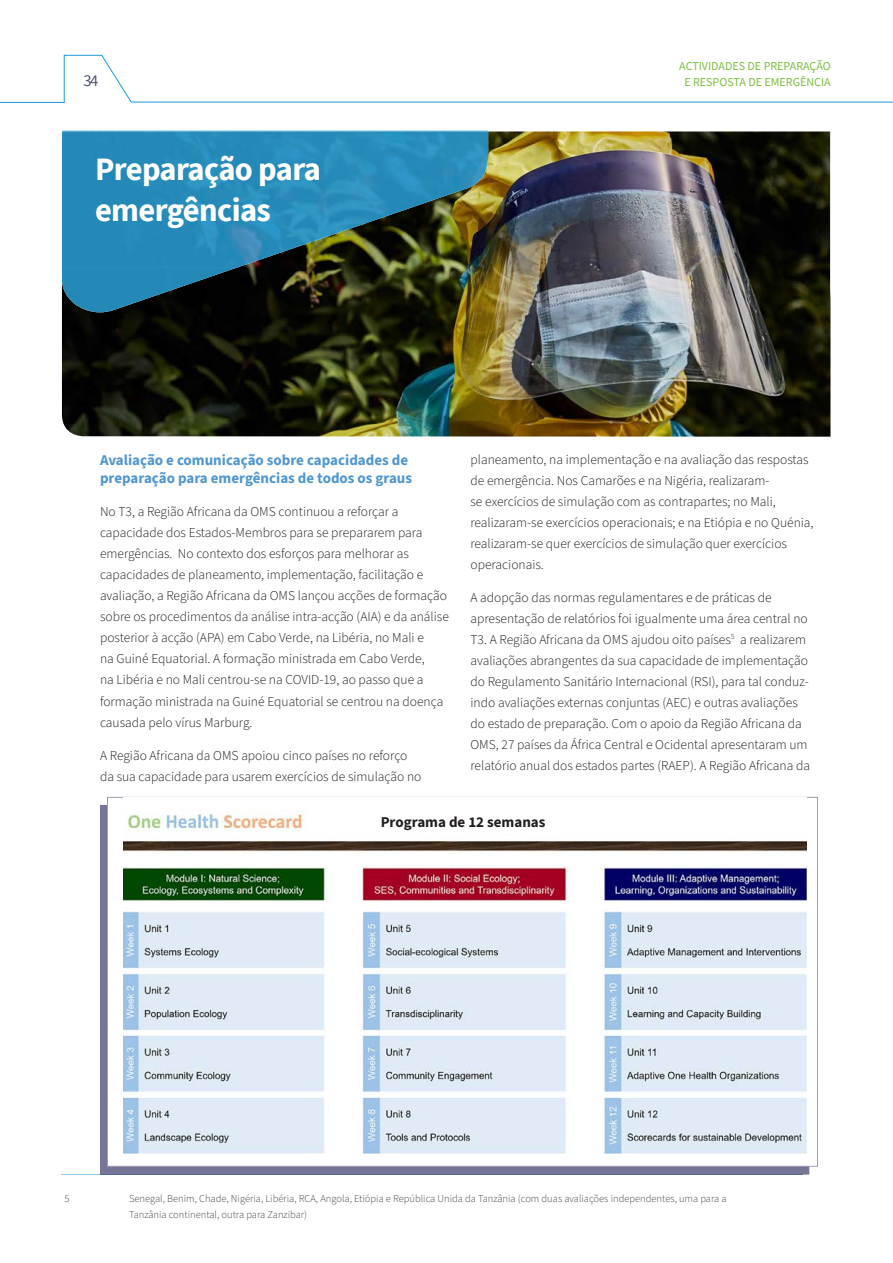
<style>
.page{position:relative;width:893px;height:1263px;background:#fff}
.page>*{position:absolute;margin:0;border:0;box-sizing:border-box;transform-origin:0 0}
.t1{font:700 32.55px/40.8px "Source Sans Pro";letter-spacing:-.02em;color:#fff}
.t2{font:16.5px "Source Sans Pro";color:#4f5379}
.t3{font:700 15px/18px "Source Sans 3";color:#5096d0}
.t4{font:700 15px "Source Sans 3";color:#231f20}
.t5{font:300 13.5px/21px "Source Sans 3";color:#231f20}
.t6{font:12px/16.5px "Source Sans Pro";color:#7cbd42;text-align:center}
.t7{font:300 10.5px/16.5px "Source Sans 3";color:#4b4646}
</style>
<div class="page">
<svg style="left:0;top:55px;width:893px;height:48px"></svg>
<img style="left:62px;top:131px;width:768px;height:306px">
<img style="left:62px;top:130px;width:426px;height:149px">
<img style="left:62px;top:131px;width:426px;height:91px">
<img style="left:62px;top:222px;width:308px;height:46px">
<img style="left:62px;top:267px;width:176px;height:45px">
<hr style="left:62px;top:1174px;width:740px;height:1px;background:#93cbee">
<svg style="left:100px;top:805px;width:709px;height:369px;background:#787797"></svg>
<hr style="left:100px;top:1174px;width:702px;height:1px;background:#506a91">
<svg style="left:107px;top:805px;width:702px;height:361px"></svg>
<img style="left:124px;top:805px;width:682px;height:348px">
<div style="left:386px;top:810px;width:179px;height:23px;background:#fff"></div>
<p class="t2" style="left:84px;top:70px;width:16px">34</p>
<h1 class="t1" style="left:95px;top:148px;width:227px">Preparação para emergências</h1>
<p class="t6" style="left:679px;top:57px;width:153px">ACTIVIDADES DE PREPARAÇÃO<br>E RESPOSTA DE EMERGÊNCIA</p>
<p class="t3" style="left:100px;top:451px;width:314px">Avaliação e comunicação sobre capacidades de preparação para emergências de todos os graus</p>
<p class="t5" style="left:100px;top:501px;width:350px">No T3, a Região Africana da OMS continuou a reforçar a capacidade dos Estados-Membros para se prepararem para emergências. No contexto dos esforços para melhorar as capacidades de planeamento, implementação, facilitação e avaliação, a Região Africana da OMS lançou acções de formação sobre os procedimentos da análise intra-acção (AIA) e da análise posterior à acção (APA) em Cabo Verde, na Libéria, no Mali e<br>na Guiné Equatorial. A formação ministrada em Cabo Verde,<br>na Libéria e no Mali centrou-se na COVID-19, ao passo que a formação ministrada na Guiné Equatorial se centrou na doença causada pelo vírus Marburg.</p>
<p class="t5" style="left:100px;top:744px;width:323px">A Região Africana da OMS apoiou cinco países no reforço da sua capacidade para usarem exercícios de simulação no</p>
<p class="t5" style="left:470px;top:449px;width:345px">planeamento, na implementação e na avaliação das respostas de emergência. Nos Camarões e na Nigéria, realizaram-<br>se exercícios de simulação com as contrapartes; no Mali, realizaram-se exercícios operacionais; e na Etiópia e no Quénia, realizaram-se quer exercícios de simulação quer exercícios operacionais.</p>
<p class="t5" style="left:470px;top:587px;width:341px">A adopção das normas regulamentares e de práticas de apresentação de relatórios foi igualmente uma área central no T3. A Região Africana da OMS ajudou oito países<sup>5</sup> a realizarem avaliações abrangentes da sua capacidade de implementação do Regulamento Sanitário Internacional (RSI), para tal conduz&shy;indo avaliações externas conjuntas (AEC) e outras avaliações do estado de preparação. Com o apoio da Região Africana da OMS, 27 países da África Central e Ocidental apresentaram um relatório anual dos estados partes (RAEP). A Região Africana da</p>
<p class="t4" style="left:381px;top:812px;width:166px">Programa de 12 semanas</p>
<p class="t7" style="left:64px;top:1190px;width:7px">5</p>
<p class="t7" style="left:129px;top:1190px;width:599px">Senegal, Benim, Chade, Nigéria, Libéria, RCA, Angola, Etiópia e República Unida da Tanzânia (com duas avaliações independentes, uma para a<br>Tanzânia continental, outra para Zanzibar)</p>
</div>
